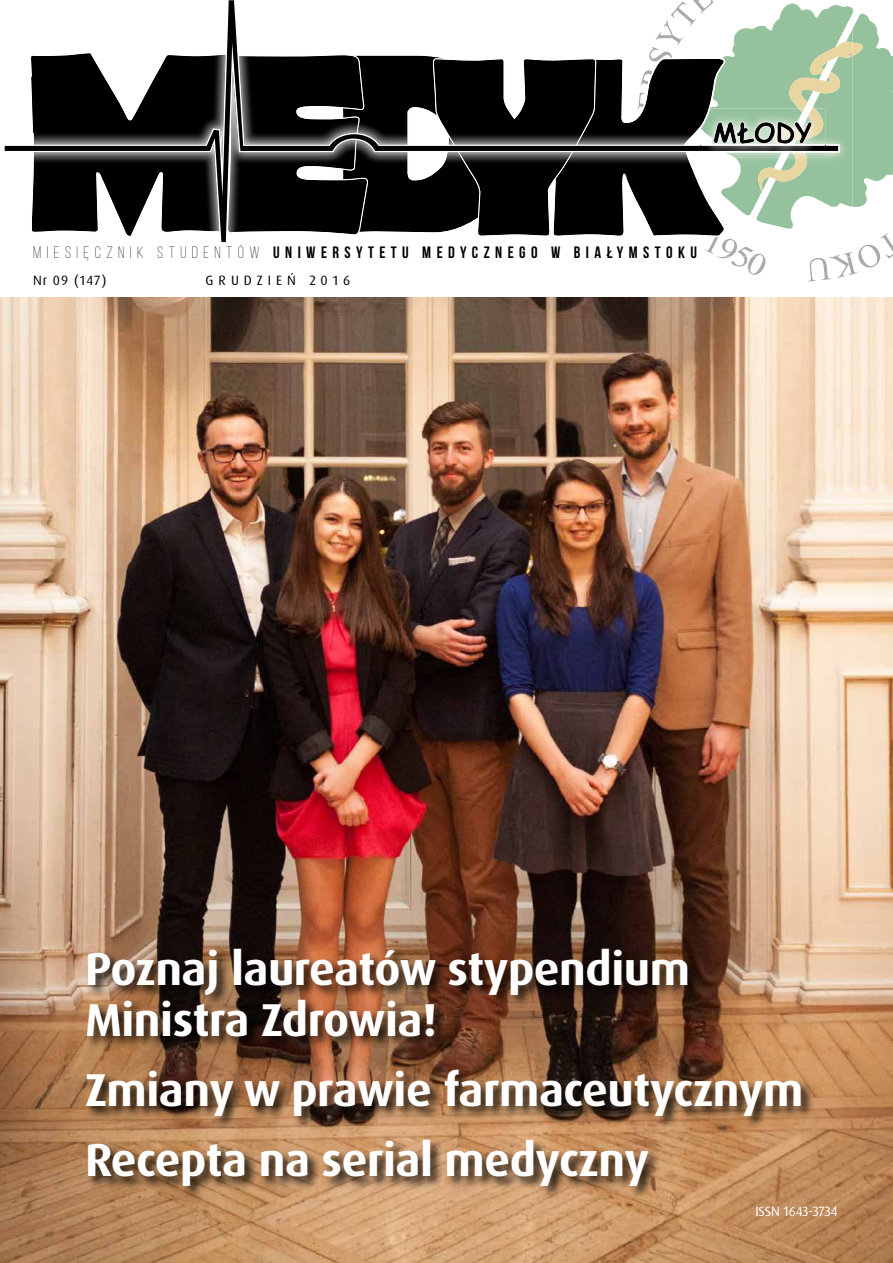
<style>
.page{position:relative;width:893px;height:1263px;background:#fff}
.page>*{position:absolute;margin:0;border:0;box-sizing:border-box;transform-origin:0 0}
.t1{font:700 46.2px/51px "Dax Pro";letter-spacing:-.01em;color:#fff}
.t2{font:700 16.5px "Bebas Neue";letter-spacing:.33em;color:#000}
.t3{font:13.5px "Dax Pro";letter-spacing:.36em;color:#000}
.t4{font:13.5px "Dax Pro";letter-spacing:-.01em;color:#fff}
.s1{font-weight:300}
</style>
<div class="page">
<img style="left:0;top:298px;width:893px;height:965px">
<svg style="left:731px;top:259px;width:35px;height:16px"></svg>
<svg style="left:808px;top:245px;width:72px;height:36px"></svg>
<img style="left:808px;top:245px;width:44px;height:12px">
<img style="left:705px;top:244px;width:59px;height:13px">
<img style="left:840px;top:6px;width:12px;height:200px">
<img style="left:840px;top:42px;width:9px;height:33px">
<img style="left:833px;top:252px;width:19px;height:5px">
<svg style="left:849px;top:9px;width:44px;height:198px"></svg>
<svg style="left:4px;top:0;width:836px;height:244px"></svg>
<img style="left:815px;top:152px;width:10px;height:5px">
<img style="left:815px;top:109px;width:11px;height:35px">
<svg style="left:29px;top:52px;width:786px;height:185px"></svg>
<div style="left:85px;top:946px;width:730px;height:253px;background:#000;opacity:.86"></div>
<p class="t2" style="left:33px;top:243px;width:665px"><span class="s1">MIESIĘCZNIK STUDENTÓW</span> UNIWERSYTETU MEDYCZNEGO W BIAŁYMSTOKU</p>
<p class="t3" style="left:33px;top:271px;width:75px">Nr 09 (147)</p>
<p class="t3" style="left:206px;top:271px;width:146px">GRUDZIEŃ 2016</p>
<p class="t1" style="left:85px;top:944px;width:607px">Poznaj laureatów stypendium<br>Ministra Zdrowia!</p>
<p class="t1" style="left:85px;top:1055px;width:720px;line-height:69.9px">Zmiany w prawie farmaceutycznym<br>Recepta na serial medyczny</p>
<p class="t4" style="left:755px;top:1202px;width:84px">ISSN 1643-3734</p>
</div>
